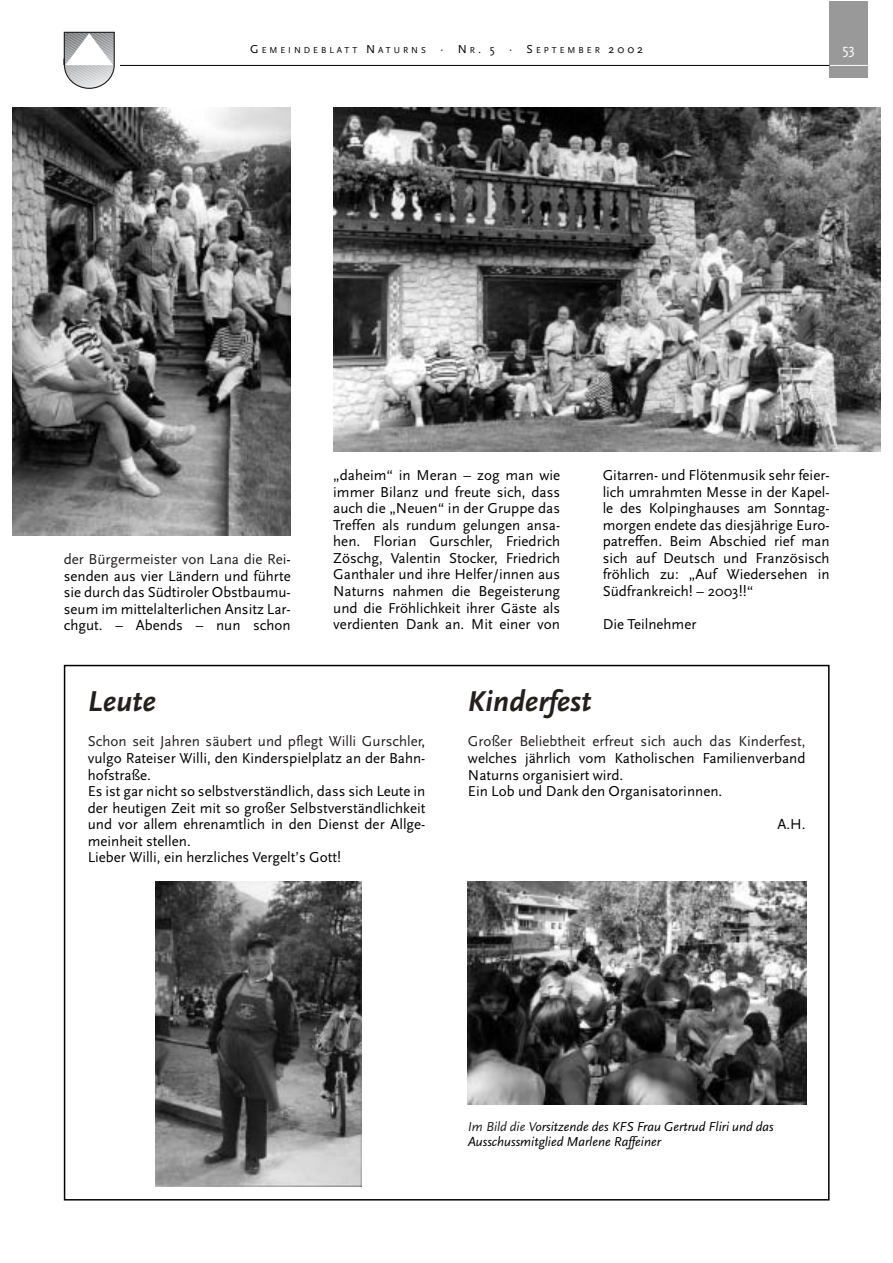
<style>
.page{position:relative;width:893px;height:1263px;background:#fff}
.page>*{position:absolute;margin:0;border:0;box-sizing:border-box;transform-origin:0 0}
.t1{font:italic 700 30px "Scala Sans";color:#231f1f}
.t2{font:15px/16.5px "Scala Sans";color:#000;text-align:justify}
.t3{font:15px "Scala Sans";color:#231f1f}
.t4{font:15px "Scala Sans";color:#fff}
.t5{font:italic 13.5px/14.9px "Scala Sans";color:#000}
.t6{font:9px "Scala Sans";letter-spacing:.335em;color:#000}
.s1{font-size:12px}
.s2{color:#231f1f}
</style>
<div class="page">
<div style="left:829px;top:2px;width:38px;height:76px;background:#999"></div>
<hr style="left:829px;top:65px;width:38px;height:1px;background:#fff">
<hr style="left:64px;top:65px;width:765px;height:1px;background:#000">
<div style="left:59px;top:30px;width:61px;height:61px;background:#fff"></div>
<svg style="left:63px;top:31px;width:52px;height:58px"></svg>
<img style="left:13px;top:108px;width:278px;height:427px">
<img style="left:333px;top:108px;width:547px;height:343px">
<img style="left:156px;top:882px;width:205px;height:305px">
<img style="left:467px;top:882px;width:339px;height:223px">
<p class="t6" style="left:250px;top:47px;width:394px"><span class="s1">G</span>EMEINDEBLATT <span class="s1">N</span>ATURNS <span class="s1">· N</span>R<span class="s1">. 5 · S</span>EPTEMBER <span class="s1">2002</span></p>
<p class="t4" style="left:842px;top:43px;width:14px">53</p>
<p class="t2" style="left:64px;top:552px;width:228px"><span class="s2">der Bürgermeister von Lana die Rei&shy;</span>senden aus vier Ländern und führte sie durch das Südtiroler Obstbaumu&shy;seum im mittelalterlichen Ansitz Lar&shy;chgut. – Abends – nun schon</p>
<p class="t2" style="left:333px;top:469px;width:228px">„daheim“ in Meran – zog man wie immer Bilanz und freute sich, dass auch die „Neuen“ in der Gruppe das Treffen als rundum gelungen ansa&shy;hen. Florian Gurschler, Friedrich Zöschg, Valentin Stocker, Friedrich Ganthaler und ihre Helfer/innen aus Naturns nahmen die Begeisterung und die Fröhlichkeit ihrer Gäste als verdienten Dank an. Mit einer von</p>
<p class="t2" style="left:602px;top:469px;width:228px">Gitarren- und Flötenmusik sehr feier&shy;lich umrahmten Messe in der Kapel&shy;le des Kolpinghauses am Sonntag&shy;morgen endete das diesjährige Euro&shy;patreffen. Beim Abschied rief man sich auf Deutsch und Französisch fröhlich zu: „Auf Wiedersehen in Südfrankreich! – 2003!!“</p>
<p class="t2" style="left:602px;top:617px;width:95px">Die Teilnehmer</p>
<h1 class="t1" style="left:88px;top:689px;width:70px">Leute</h1>
<p class="t2" style="left:88px;top:735px;width:339px;text-align:left"><span class="s2">Schon seit Jahren säubert und pflegt Willi Gurschler</span>, vulgo Rateiser Willi, den Kinderspielplatz an der Bahn&shy;hofstraße.<br>Es ist gar nicht so selbstverständlich, dass sich Leute in der heutigen Zeit mit so großer Selbstverständlichkeit und vor allem ehrenamtlich in den Dienst der Allge&shy;meinheit stellen.<br>Lieber Willi, ein herzliches Vergelt’s Gott!</p>
<h1 class="t1" style="left:468px;top:689px;width:125px">Kinderfest</h1>
<p class="t3" style="left:468px;top:736px;width:339px">Großer Beliebtheit erfreut sich auch das Kinderfest,</p>
<p class="t2" style="left:468px;top:751px;width:339px;text-align:left">welches jährlich vom Katholischen Familienverband<br>Naturns organisiert wird.<br>Ein Lob und Dank den Organisatorinnen.</p>
<p class="t2" style="left:777px;top:817px;width:30px">A.H.</p>
<p class="t5" style="left:468px;top:1121px;width:307px"><span class="s2">Im Bild die V</span>orsitzende des KFS Frau Gertrud Fliri und das<br>Ausschussmitglied Marlene Raffeiner</p>
</div>
